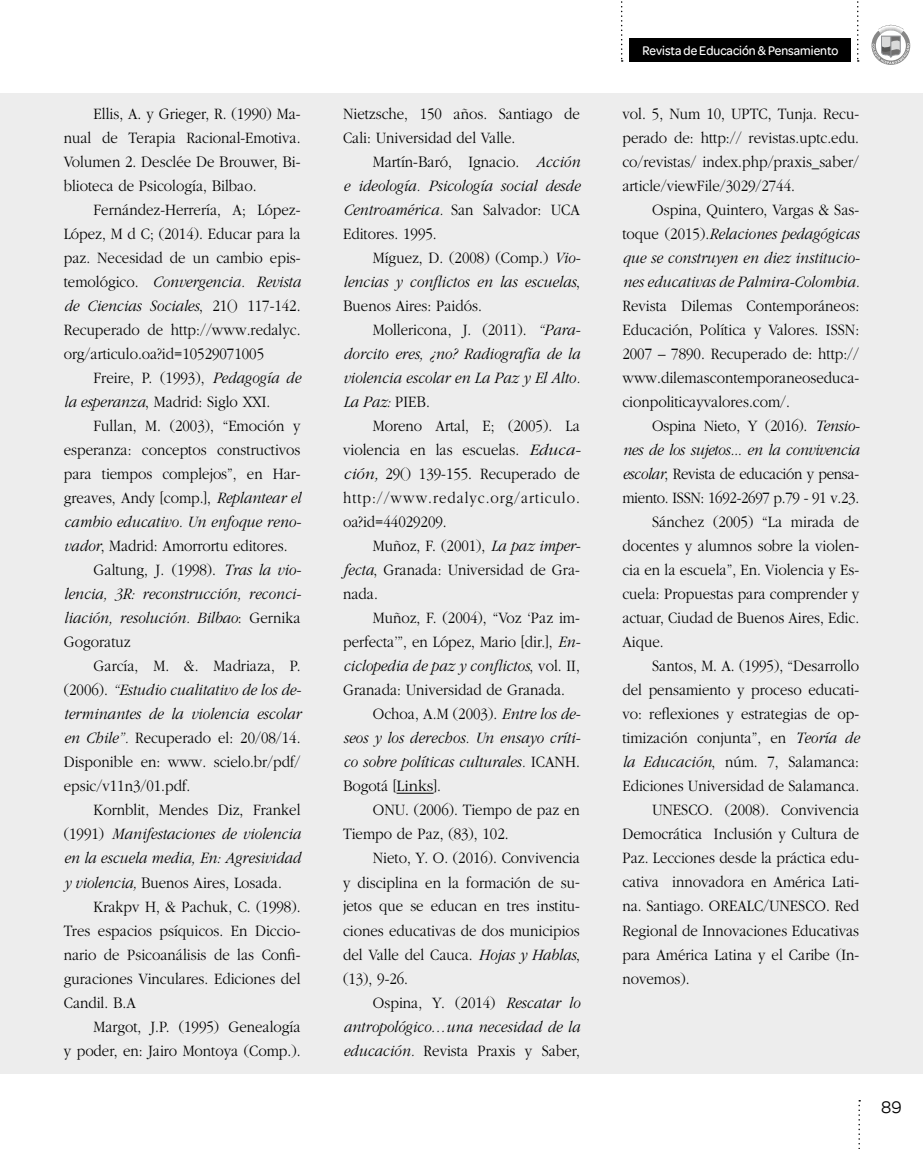
<style>
.page{position:relative;width:923px;height:1149px;background:#fff}
.page>*{position:absolute;margin:0;border:0;box-sizing:border-box;transform-origin:0 0}
.t1{font:18px "Omnes";color:#000}
.t2{font:300 16.5px/24px "Garamond";color:#000;text-align:justify;scale:.9 1}
.t3{font:italic 300 16.5px/24px "Garamond";color:#000;text-align:justify;scale:.9 1}
.t4{font:300 16.5px "Garamond";letter-spacing:-.02em;color:#000;scale:.9 1}
.t5{font:italic 300 16.5px "Garamond";letter-spacing:-.02em;color:#000;scale:.9 1}
.t6{font:500 13.5px "Omnes";color:#fff;scale:.9 1}
.s1{font-style:italic}
.s2{font-style:normal}
</style>
<div class="page">
<div style="left:0;top:94px;width:923px;height:979px;background:#ededed"></div>
<svg style="left:858px;top:1100px;width:2px;height:49px"></svg>
<div style="left:629px;top:38px;width:222px;height:24px;background:#000"></div>
<svg style="left:621px;top:1px;width:1px;height:61px"></svg>
<svg style="left:857px;top:1px;width:1px;height:61px"></svg>
<svg style="left:871px;top:24px;width:39px;height:41px"></svg>
<hr style="left:396px;top:792px;width:37px;height:1px;background:#000">
<p class="t2" style="left:64px;top:102px;width:264px;text-indent:30px">Ellis, A. y Grieger, R. (1990) Ma&shy;nual de Terapia Racional-Emotiva.<br>Volumen 2. Desclée De Brouwer, Bi&shy;blioteca de Psicología, Bilbao.</p>
<p class="t2" style="left:64px;top:198px;width:265px;text-indent:30px">Fernández-Herrería, A; López-López, M d C; (2014). Educar para la paz. Necesidad de un cambio epis&shy;temológico. <span class="s1">Convergencia. Revista de Ciencias Sociales</span>, 21() 117-142.<br>Recuperado de http://www.redalyc. org/articulo.oa?id=10529071005</p>
<p class="t2" style="left:64px;top:366px;width:264px;text-indent:30px">Freire, P. (1993), <span class="s1">Pedagogía de la esperanza</span>, Madrid: Siglo XXI.</p>
<p class="t2" style="left:94px;top:414px;width:231px">Fullan, M. (2003), “Emoción y</p>
<p class="t2" style="left:64px;top:438px;width:265px">esperanza: conceptos constructivos</p>
<p class="t2" style="left:64px;top:462px;width:264px">para tiempos complejos”, en Har-</p>
<p class="t2" style="left:64px;top:486px;width:264px">greaves, Andy [comp.], <span class="s1">Replantear el</span></p>
<p class="t3" style="left:64px;top:510px;width:265px">cambio educativo. Un enfoque reno-</p>
<p class="t2" style="left:64px;top:534px;width:250px"><span class="s1">vador</span>, Madrid: Amorrortu editores.</p>
<p class="t2" style="left:94px;top:558px;width:232px">Galtung, J. (1998). <span class="s1">Tras la vio-</span></p>
<p class="t3" style="left:64px;top:582px;width:265px">lencia, 3R: reconstrucción, reconci-</p>
<p class="t3" style="left:64px;top:606px;width:265px">liación, resolución. Bilbao<span class="s2">: Gernika</span></p>
<p class="t2" style="left:64px;top:630px;width:76px">Gogoratuz</p>
<p class="t2" style="left:94px;top:654px;width:231px">García, M. &amp;. Madriaza, P.</p>
<p class="t3" style="left:64px;top:678px;width:265px"><span class="s2">(2006).</span> “Estudio cualitativo de los de-</p>
<p class="t3" style="left:64px;top:702px;width:264px">terminantes de la violencia escolar</p>
<p class="t2" style="left:64px;top:726px;width:264px"><span class="s1">en Chile”.</span> Recuperado el: 20/08/14.</p>
<p class="t2" style="left:64px;top:750px;width:265px">Disponible en: www. scielo.br/pdf/</p>
<p class="t2" style="left:64px;top:774px;width:142px">epsic/v11n3/01.pdf.</p>
<p class="t2" style="left:94px;top:798px;width:231px">Kornblit, Mendes Diz, Frankel</p>
<p class="t3" style="left:64px;top:822px;width:265px"><span class="s2">(1991)</span> Manifestaciones de violencia</p>
<p class="t3" style="left:64px;top:846px;width:265px">en la escuela media, En: Agresividad</p>
<p class="t2" style="left:64px;top:870px;width:244px"><span class="s1">y violencia,</span> Buenos Aires, Losada.</p>
<p class="t2" style="left:94px;top:894px;width:231px">Krakpv H, &amp; Pachuk, C. (1998).</p>
<p class="t2" style="left:64px;top:918px;width:264px">Tres espacios psíquicos. En Diccio-</p>
<p class="t2" style="left:64px;top:942px;width:264px">nario de Psicoanálisis de las Confi-</p>
<p class="t2" style="left:64px;top:966px;width:264px">guraciones Vinculares. Ediciones del</p>
<p class="t2" style="left:64px;top:990px;width:82px">Candil. B.A</p>
<p class="t2" style="left:94px;top:1014px;width:231px">Margot, J.P. (1995) Genealogía</p>
<p class="t2" style="left:64px;top:1038px;width:264px">y poder, en: Jairo Montoya (Comp.).</p>
<p class="t2" style="left:343px;top:102px;width:265px">Nietzsche, 150 años. Santiago de<br>Cali: Universidad del Valle.</p>
<p class="t3" style="left:343px;top:150px;width:264px;text-indent:30px"><span class="s2">Martín-Baró, Ignacio.</span> Acción e ideología. Psicología social desde Centroamérica. <span class="s2">San Salvador: UCA Editores. 1995.</span></p>
<p class="t2" style="left:343px;top:246px;width:265px;text-indent:30px">Míguez, D. (2008) (Comp.) <span class="s1">Vio&shy;lencias y conflictos en las escuelas</span>, Buenos Aires: Paidós.</p>
<p class="t3" style="left:343px;top:318px;width:265px;text-indent:30px"><span class="s2">Mollericona, J. (2011).</span> “Para&shy;dorcito eres, ¿no? Radiografía de la violencia escolar en La Paz y El Alto.<br>La Paz: <span class="s2">PIEB.</span></p>
<p class="t2" style="left:343px;top:414px;width:265px;text-indent:30px">Moreno Artal, E; (2005). La violencia en las escuelas. <span class="s1">Educa&shy;ción,</span> 29() 139-155. Recuperado de http://www.redalyc.org/articulo. oa?id=44029209.</p>
<p class="t2" style="left:343px;top:534px;width:265px;text-indent:30px">Muñoz, F. (2001), <span class="s1">La paz imper&shy;fecta</span>, Granada: Universidad de Gra&shy;nada.</p>
<p class="t2" style="left:373px;top:606px;width:231px">Muñoz, F. (2004), “Voz ‘Paz im-</p>
<p class="t2" style="left:343px;top:630px;width:265px">perfecta’”, en López, Mario [dir.], <span class="s1">En-</span></p>
<p class="t3" style="left:343px;top:654px;width:264px">ciclopedia de paz y conflictos<span class="s2">, vol. II,</span></p>
<p class="t2" style="left:343px;top:678px;width:248px">Granada: Universidad de Granada.</p>
<p class="t2" style="left:373px;top:702px;width:232px">Ochoa, A.M (2003). <span class="s1">Entre los de-</span></p>
<p class="t3" style="left:343px;top:726px;width:265px">seos y los derechos. Un ensayo críti-</p>
<p class="t3" style="left:343px;top:750px;width:265px">co sobre políticas culturales. <span class="s2">ICANH.</span></p>
<p class="t2" style="left:343px;top:774px;width:110px">Bogotá [Links].</p>
<p class="t2" style="left:373px;top:798px;width:231px">ONU. (2006). Tiempo de paz en</p>
<p class="t2" style="left:343px;top:822px;width:185px">Tiempo de Paz, (83), 102.</p>
<p class="t2" style="left:373px;top:846px;width:231px">Nieto, Y. O. (2016). Convivencia</p>
<p class="t2" style="left:343px;top:870px;width:264px">y disciplina en la formación de su-</p>
<p class="t2" style="left:343px;top:894px;width:264px">jetos que se educan en tres institu-</p>
<p class="t2" style="left:343px;top:918px;width:265px">ciones educativas de dos municipios</p>
<p class="t2" style="left:343px;top:942px;width:264px">del Valle del Cauca. <span class="s1">Hojas y Hablas</span>,</p>
<p class="t2" style="left:343px;top:966px;width:74px">(13), 9-26.</p>
<p class="t2" style="left:373px;top:990px;width:231px">Ospina, Y. (2014) <span class="s1">Rescatar lo</span></p>
<p class="t3" style="left:343px;top:1014px;width:264px">antropológico…una necesidad de la</p>
<p class="t2" style="left:343px;top:1038px;width:265px"><span class="s1">educación.</span> Revista Praxis y Saber,</p>
<p class="t6" style="left:642px;top:43px;width:219px">Revista de Educación &amp; Pensamiento</p>
<p class="t2" style="left:622px;top:102px;width:264px">vol. 5, Num 10, UPTC, Tunja. Recu&shy;perado de: http:// revistas.uptc.edu. co/revistas/ index.php/praxis_saber/ article/viewFile/3029/2744.</p>
<p class="t3" style="left:622px;top:198px;width:265px;text-indent:30px"><span class="s2">Ospina, Quintero, Vargas &amp; Sas&shy;toque (2015).</span>Relaciones pedagógicas que se construyen en diez institucio&shy;nes educativas de Palmira-Colombia.</p>
<p class="t2" style="left:622px;top:294px;width:265px">Revista Dilemas Contemporáneos:<br>Educación, Política y Valores. ISSN:<br>2007 – 7890. Recuperado de: http:// www.dilemascontemporaneoseduca&shy;cionpoliticayvalores.com/.</p>
<p class="t4" style="left:652px;top:417px;width:232px">Ospina Nieto, Y (2016). <span class="s1">Tensio-</span></p>
<p class="t5" style="left:622px;top:441px;width:265px">nes de los sujetos... en la convivencia</p>
<p class="t4" style="left:622px;top:465px;width:264px"><span class="s1">escolar</span>, Revista de educación y pensa-</p>
<p class="t4" style="left:622px;top:489px;width:265px">miento. ISSN: 1692-2697 p.79 - 91 v.23.</p>
<p class="t2" style="left:652px;top:510px;width:231px">Sánchez (2005) “La mirada de</p>
<p class="t2" style="left:622px;top:534px;width:264px">docentes y alumnos sobre la violen-</p>
<p class="t2" style="left:622px;top:558px;width:264px">cia en la escuela”, En. Violencia y Es-</p>
<p class="t2" style="left:622px;top:582px;width:265px">cuela: Propuestas para comprender y</p>
<p class="t2" style="left:622px;top:606px;width:265px">actuar, Ciudad de Buenos Aires, Edic.</p>
<p class="t2" style="left:622px;top:630px;width:47px">Aique.</p>
<p class="t2" style="left:652px;top:654px;width:231px">Santos, M. A. (1995), “Desarrollo</p>
<p class="t2" style="left:622px;top:678px;width:264px">del pensamiento y proceso educati-</p>
<p class="t2" style="left:622px;top:702px;width:264px">vo: reflexiones y estrategias de op-</p>
<p class="t2" style="left:622px;top:726px;width:265px">timización conjunta”, en <span class="s1">Teoría de</span></p>
<p class="t2" style="left:622px;top:750px;width:264px"><span class="s1">la Educación</span>, núm. 7, Salamanca:</p>
<p class="t2" style="left:622px;top:774px;width:264px">Ediciones Universidad de Salamanca.</p>
<p class="t2" style="left:652px;top:798px;width:231px">UNESCO. (2008). Convivencia</p>
<p class="t2" style="left:622px;top:822px;width:265px">Democrática Inclusión y Cultura de</p>
<p class="t2" style="left:622px;top:846px;width:264px">Paz. Lecciones desde la práctica edu-</p>
<p class="t2" style="left:622px;top:870px;width:264px">cativa innovadora en América Lati-</p>
<p class="t2" style="left:622px;top:894px;width:265px">na. Santiago. OREALC/UNESCO. Red</p>
<p class="t2" style="left:622px;top:918px;width:265px">Regional de Innovaciones Educativas</p>
<p class="t2" style="left:622px;top:942px;width:264px">para América Latina y el Caribe (In-</p>
<p class="t2" style="left:622px;top:966px;width:76px">novemos).</p>
<p class="t1" style="left:881px;top:1096px;width:22px">89</p>
</div>
